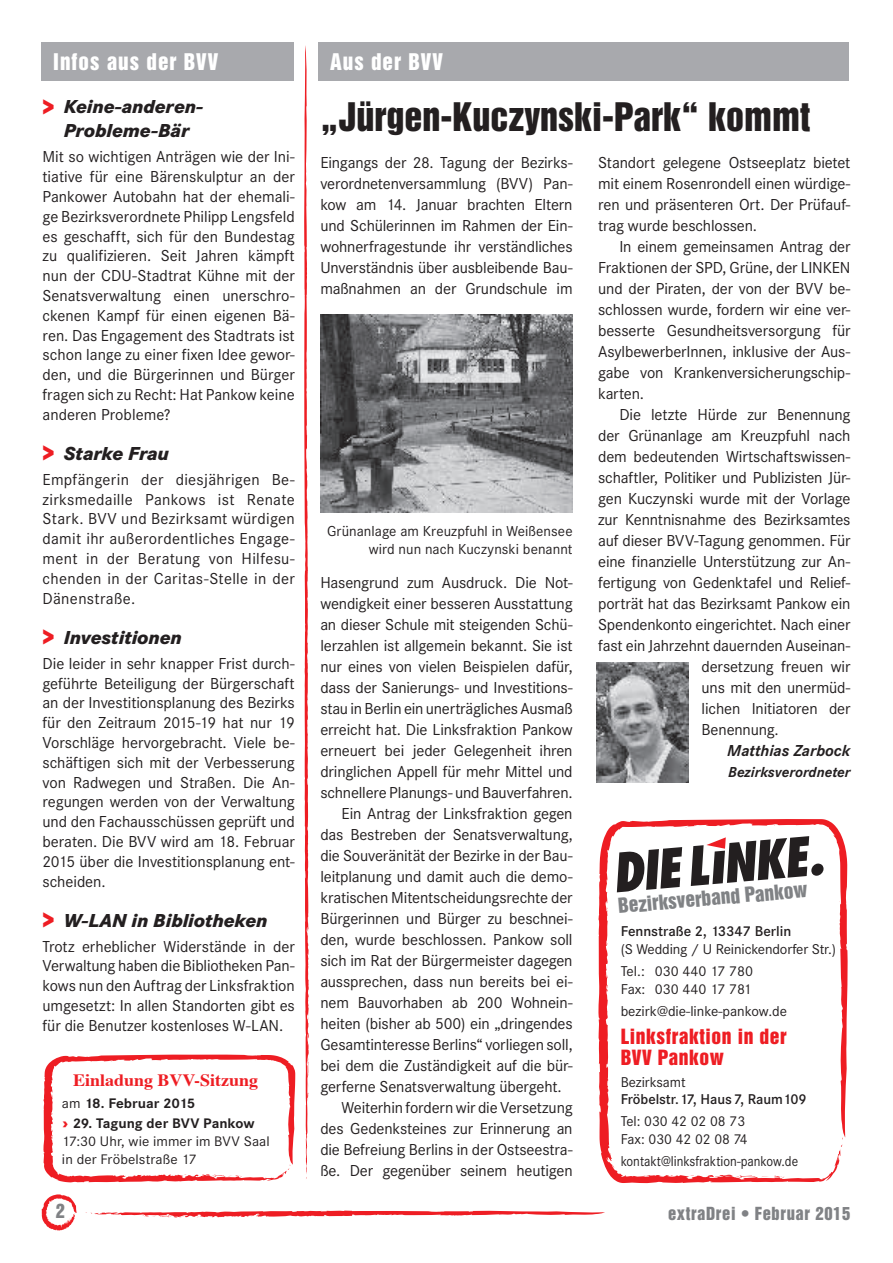
<style>
.page{position:relative;width:893px;height:1263px;background:#fff}
.page>*{position:absolute;margin:0;border:0;box-sizing:border-box;transform-origin:0 0}
.t1{font:36px "Helvetica Inserat LT Std";color:#231f20}
.t2{font:21px "Helvetica Inserat LT Std";letter-spacing:.05em;color:#fff}
.t3{font:italic 800 19.5px/24px "Corporate S";letter-spacing:-.005em;color:#231f20;text-align:center}
.t4{font:19.2px/20.7px "Helvetica Inserat LT Std";letter-spacing:.03em;color:#ee1d23}
.t5{font:19.05px "Helvetica Inserat LT Std";color:#808285}
.t6{font:18px "Helvetica Inserat LT Std";color:#808285}
.t7{font:700 17.25px "Times";color:#ee1d23;scale:1.04 1}
.t8{font:16.5px/19.8px "Corporate S";letter-spacing:-.01em;color:#231f20;text-align:justify}
.t9{font:16.5px "Helvetica Inserat LT Std";letter-spacing:.04em;color:#808285}
.t10{font:italic 700 16.5px "Corporate S";color:#231f20}
.t11{font:15px/18px "Corporate S";letter-spacing:.005em;color:#231f20;text-align:right}
.t12{font:italic 700 15px "Corporate S";color:#231f20}
.t13{font:14.85px/21.9px "Corporate S";color:#231f20}
.t14{font:600 14.85px "Corporate S";color:#231f20}
.t15{font:14.85px "Corporate S";color:#231f20;scale:.9 1}
.t16{font:14.4px/17.7px "Corporate S";letter-spacing:.005em;color:#231f20;scale:1.04 1}
.t17{font:700 14.4px/20.2px "Corporate S";color:#231f20;scale:1.04 1}
.s1{font-style:normal;font-size:24px;color:#ee1d23}
.s2{font-weight:400}
.s3{font-family:"Helvetica Inserat LT Std";font-weight:400;font-size:20.1px;color:#ee1d23}
</style>
<div class="page">
<svg style="left:42px;top:1194px;width:35px;height:36px"></svg>
<svg style="left:85px;top:1210px;width:520px;height:8px"></svg>
<svg style="left:304px;top:45px;width:5px;height:1134px"></svg>
<img style="left:320px;top:314px;width:253px;height:198px">
<div style="left:42px;top:42px;width:252px;height:38px;background:#a8a9ad"></div>
<svg style="left:43px;top:1054px;width:252px;height:128px"></svg>
<img style="left:596px;top:663px;width:92px;height:119px">
<div style="left:319px;top:42px;width:530px;height:38px;background:#a8a9ad"></div>
<svg style="left:598px;top:819px;width:250px;height:364px"></svg>
<svg style="left:841px;top:1136px;width:2px;height:12px"></svg>
<svg style="left:735px;top:1175px;width:7px;height:2px"></svg>
<svg style="left:607px;top:824px;width:227px;height:85px"></svg>
<p class="t2" style="left:53px;top:49px;width:167px">Infos aus der BVV</p>
<p class="t3" style="left:43px;top:95px;width:162px"><span class="s1">&gt;</span> Keine-anderen-<br>Probleme-Bär</p>
<p class="t8" style="left:43px;top:147px;width:254px">Mit so wichtigen Anträgen wie der Ini&shy;tiative für eine Bärenskulptur an der Pankower Autobahn hat der ehemali&shy;ge Bezirksverordnete Philipp Lengsfeld es geschafft, sich für den Bundestag zu qualifizieren. Seit Jahren kämpft nun der CDU-Stadtrat Kühne mit der Senatsverwaltung einen unerschro&shy;ckenen Kampf für einen eigenen Bä&shy;ren. Das Engagement des Stadtrats ist schon lange zu einer fixen Idee gewor&shy;den, und die Bürgerinnen und Bürger fragen sich zu Recht: Hat Pankow keine anderen Probleme?</p>
<p class="t3" style="left:43px;top:441px;width:128px"><span class="s1">&gt;</span> Starke Frau</p>
<p class="t8" style="left:43px;top:470px;width:254px">Empfängerin der diesjährigen Be&shy;zirksmedaille Pankows ist Renate Stark. BVV und Bezirksamt würdigen damit ihr außerordentliches Engage&shy;ment in der Beratung von Hilfesu&shy;chenden in der Caritas-Stelle in der Dänenstraße.</p>
<p class="t3" style="left:43px;top:625px;width:141px"><span class="s1">&gt;</span> Investitionen</p>
<p class="t8" style="left:43px;top:654px;width:254px">Die leider in sehr knapper Frist durch&shy;geführte Beteiligung der Bürgerschaft an der Investitionsplanung des Bezirks für den Zeitraum 2015-19 hat nur 19<br>Vorschläge hervorgebracht. Viele be&shy;schäftigen sich mit der Verbesserung von Radwegen und Straßen. Die An&shy;regungen werden von der Verwaltung und den Fachausschüssen geprüft und beraten. Die BVV wird am 18. Februar 2015 über die Investitionsplanung ent&shy;scheiden.</p>
<p class="t3" style="left:43px;top:908px;width:227px"><span class="s1">&gt;</span> W-LAN in Bibliotheken</p>
<p class="t8" style="left:43px;top:936px;width:254px">Trotz erheblicher Widerstände in der Verwaltung haben die Bibliotheken Pan&shy;kows nun den Auftrag der Linksfraktion umgesetzt: In allen Standorten gibt es für die Benutzer kostenloses W-LAN.</p>
<p class="t7" style="left:73px;top:1064px;width:180px">Einladung BVV-Sitzung</p>
<p class="t17" style="left:62px;top:1093px;width:187px"><span class="s2">am</span> 18. Februar 2015<br><span class="s3">›</span> 29. Tagung der BVV Pankow</p>
<p class="t16" style="left:62px;top:1132px;width:201px">17:30 Uhr, wie immer im BVV Saal in der Fröbelstraße 17</p>
<p class="t2" style="left:330px;top:49px;width:114px">Aus der BVV</p>
<h1 class="t1" style="left:320px;top:95px;width:491px">„Jürgen-Kuczynski-Park“ kommt</h1>
<p class="t8" style="left:320px;top:152px;width:254px;line-height:21px">Eingangs der 28. Tagung der Bezirks&shy;verordnetenversammlung (BVV) Pan&shy;kow am 14. Januar brachten Eltern und Schülerinnen im Rahmen der Ein&shy;wohnerfragestunde ihr verständliches Unverständnis über ausbleibende Bau&shy;maßnahmen an der Grundschule im</p>
<p class="t8" style="left:598px;top:152px;width:254px;line-height:21px">Standort gelegene Ostseeplatz bietet mit einem Rosenrondell einen würdige&shy;ren und präsenteren Ort. Der Prüfauf&shy;trag wurde beschlossen.</p>
<p class="t8" style="left:598px;top:236px;width:254px;line-height:21px;text-indent:21px">In einem gemeinsamen Antrag der Fraktionen der SPD, Grüne, der LINKEN und der Piraten, der von der BVV be&shy;schlossen wurde, fordern wir eine ver&shy;besserte Gesundheitsversorgung für AsylbewerberInnen, inklusive der Aus&shy;gabe von Krankenversicherungschip&shy;karten.</p>
<p class="t8" style="left:619px;top:405px;width:233px">Die letzte Hürde zur Benennung</p>
<p class="t8" style="left:598px;top:426px;width:254px">der Grünanlage am Kreuzpfuhl nach</p>
<p class="t8" style="left:598px;top:447px;width:254px">dem bedeutenden Wirtschaftswissen-</p>
<p class="t8" style="left:598px;top:468px;width:254px">schaftler, Politiker und Publizisten Jür-</p>
<p class="t8" style="left:598px;top:489px;width:254px">gen Kuczynski wurde mit der Vorlage</p>
<p class="t8" style="left:598px;top:510px;width:254px">zur Kenntnisnahme des Bezirksamtes</p>
<p class="t8" style="left:598px;top:531px;width:254px">auf dieser BVV-Tagung genommen. Für</p>
<p class="t8" style="left:598px;top:552px;width:254px">eine finanzielle Unterstützung zur An-</p>
<p class="t8" style="left:598px;top:573px;width:254px">fertigung von Gedenktafel und Relief-</p>
<p class="t8" style="left:598px;top:594px;width:254px">porträt hat das Bezirksamt Pankow ein</p>
<p class="t8" style="left:598px;top:615px;width:254px">Spendenkonto eingerichtet. Nach einer</p>
<p class="t8" style="left:598px;top:636px;width:254px">fast ein Jahrzehnt dauernden Auseinan-</p>
<p class="t8" style="left:702px;top:657px;width:150px">dersetzung freuen wir</p>
<p class="t8" style="left:702px;top:678px;width:150px">uns mit den unermüd-</p>
<p class="t8" style="left:702px;top:699px;width:150px">lichen Initiatoren der</p>
<p class="t8" style="left:702px;top:720px;width:79px">Benennung.</p>
<p class="t10" style="left:727px;top:741px;width:125px">Matthias Zarbock</p>
<p class="t12" style="left:728px;top:763px;width:124px">Bezirksverordneter</p>
<p class="t11" style="left:327px;top:522px;width:247px">Grünanlage am Kreuzpfuhl in Weißensee wird nun nach Kuczynski benannt</p>
<p class="t8" style="left:320px;top:573px;width:254px">Hasengrund zum Ausdruck. Die Not-</p>
<p class="t8" style="left:320px;top:594px;width:254px">wendigkeit einer besseren Ausstattung</p>
<p class="t8" style="left:320px;top:615px;width:254px">an dieser Schule mit steigenden Schü-</p>
<p class="t8" style="left:320px;top:636px;width:254px">lerzahlen ist allgemein bekannt. Sie ist</p>
<p class="t8" style="left:320px;top:657px;width:254px">nur eines von vielen Beispielen dafür,</p>
<p class="t8" style="left:320px;top:678px;width:254px">dass der Sanierungs- und Investitions-</p>
<p class="t8" style="left:320px;top:699px;width:254px">stau in Berlin ein unerträgliches Ausmaß</p>
<p class="t8" style="left:320px;top:720px;width:254px">erreicht hat. Die Linksfraktion Pankow</p>
<p class="t8" style="left:320px;top:741px;width:254px">erneuert bei jeder Gelegenheit ihren</p>
<p class="t8" style="left:320px;top:762px;width:254px">dringlichen Appell für mehr Mittel und</p>
<p class="t8" style="left:320px;top:783px;width:254px">schnellere Planungs- und Bauverfahren.</p>
<p class="t8" style="left:342px;top:804px;width:233px">Ein Antrag der Linksfraktion gegen</p>
<p class="t8" style="left:320px;top:825px;width:254px">das Bestreben der Senatsverwaltung,</p>
<p class="t8" style="left:320px;top:846px;width:254px">die Souveränität der Bezirke in der Bau-</p>
<p class="t8" style="left:320px;top:867px;width:254px">leitplanung und damit auch die demo-</p>
<p class="t8" style="left:320px;top:888px;width:254px">kratischen Mitentscheidungsrechte der</p>
<p class="t8" style="left:320px;top:909px;width:254px">Bürgerinnen und Bürger zu beschnei-</p>
<p class="t8" style="left:320px;top:930px;width:254px">den, wurde beschlossen. Pankow soll</p>
<p class="t8" style="left:320px;top:951px;width:254px">sich im Rat der Bürgermeister dagegen</p>
<p class="t8" style="left:320px;top:972px;width:254px">aussprechen, dass nun bereits bei ei-</p>
<p class="t8" style="left:320px;top:993px;width:254px">nem Bauvorhaben ab 200 Wohnein-</p>
<p class="t8" style="left:320px;top:1014px;width:254px">heiten (bisher ab 500) ein „dringendes</p>
<p class="t8" style="left:320px;top:1035px;width:254px">Gesamtinteresse Berlins“ vorliegen soll,</p>
<p class="t8" style="left:320px;top:1056px;width:254px">bei dem die Zuständigkeit auf die bür-</p>
<p class="t8" style="left:320px;top:1077px;width:243px">gerferne Senatsverwaltung übergeht.</p>
<p class="t8" style="left:342px;top:1098px;width:233px">Weiterhin fordern wir die Versetzung</p>
<p class="t8" style="left:320px;top:1119px;width:254px">des Gedenksteines zur Erinnerung an</p>
<p class="t8" style="left:320px;top:1140px;width:254px">die Befreiung Berlins in der Ostseestra-</p>
<p class="t8" style="left:320px;top:1161px;width:254px">ße. Der gegenüber seinem heutigen</p>
<p class="t5" style="left:617px;top:894px;width:191px;rotate:-5deg">Bezirksverband Pankow</p>
<p class="t14" style="left:621px;top:923px;width:172px">Fennstraße 2, 13347 Berlin</p>
<p class="t13" style="left:621px;top:938px;width:217px">(S Wedding / U Reinickendorfer Str.)<br>Tel.: 030 440 17 780</p>
<p class="t13" style="left:621px;top:978px;width:168px">Fax: 030 440 17 781 bezirk@die-linke-pankow.de</p>
<p class="t4" style="left:621px;top:1026px;width:168px">Linksfraktion in der<br>BVV Pankow</p>
<p class="t13" style="left:621px;top:1071px;width:67px">Bezirksamt</p>
<p class="t14" style="left:621px;top:1091px;width:187px">Fröbelstr. 17, Haus 7, Raum109</p>
<p class="t13" style="left:621px;top:1112px;width:129px;line-height:17.7px">Tel: 030 42 02 08 73<br>Fax: 030 42 02 08 74</p>
<p class="t15" style="left:621px;top:1153px;width:199px">kontakt@linksfraktion-pankow.de</p>
<p class="t6" style="left:56px;top:1200px;width:10px">2</p>
<p class="t9" style="left:668px;top:1203px;width:184px">extraDrei • Februar 2015</p>
</div>
